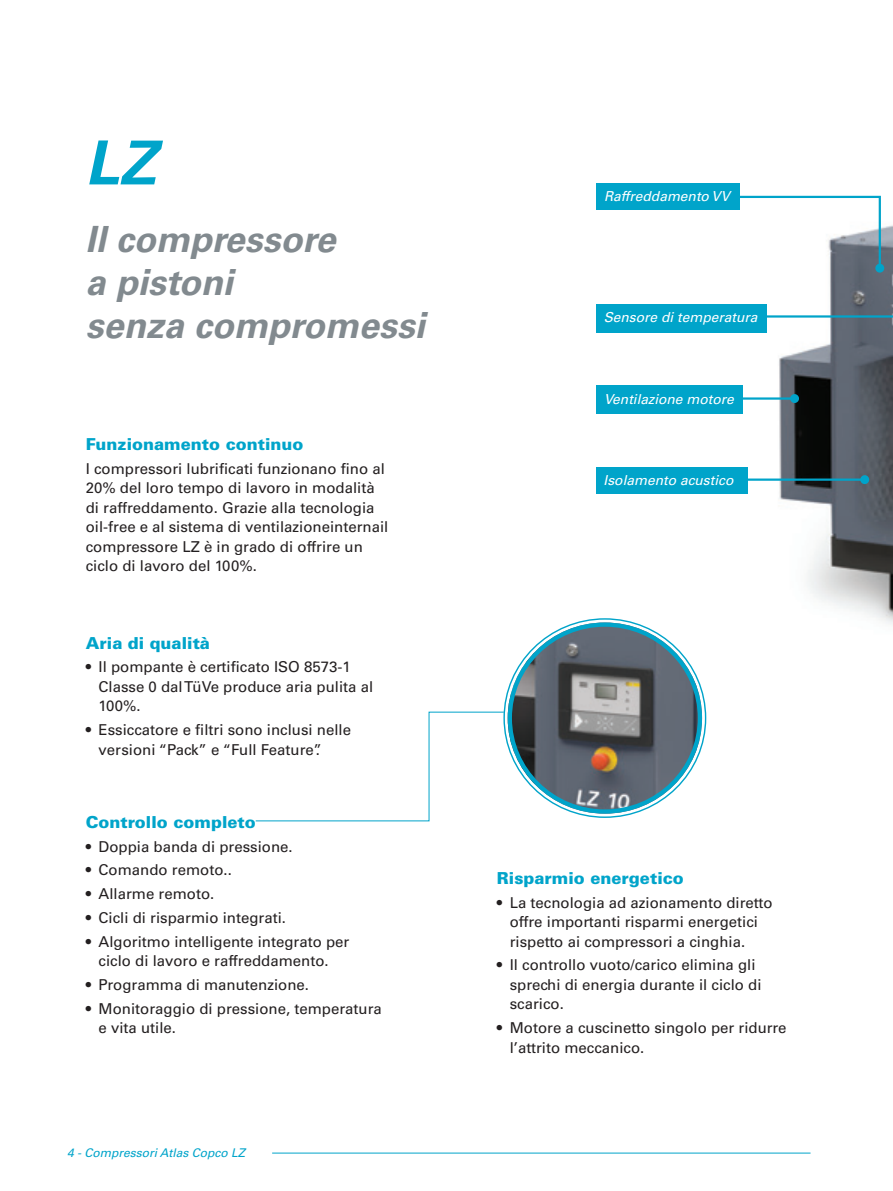
<style>
.page{position:relative;width:893px;height:1191px;background:#fff}
.page>*{position:absolute;margin:0;border:0;box-sizing:border-box;transform-origin:0 0}
.t1{font:italic 700 60.9px "Univers LT Std";color:#00a4ca}
.t2{font:italic 700 36px/43.2px "Univers LT Std";color:#828a8f}
.t3{font:900 16.5px "Univers LT Std";color:#00a4ca}
.t4{font:15px/19.5px "Univers LT Std";color:#231f20}
.t5{font:italic 13.8px "Univers LT Std";color:#fff}
.t6{font:italic 12px "Univers LT Std";color:#00a4ca}
</style>
<div class="page">
<hr style="left:272px;top:1152px;width:538px;height:1px;background:#00a4ca">
<img style="left:508px;top:622px;width:194px;height:191px">
<div style="left:508px;top:622px;width:194px;height:191px;border:4px solid #00a4ca;border-radius:50%"></div>
<svg style="left:255px;top:711px;width:249px;height:110px"></svg>
<img style="left:756px;top:225px;width:137px;height:400px">
<hr style="left:646px;top:397px;width:149px;height:3px;background:#00a4ca">
<div style="left:790px;top:394px;width:9px;height:9px;background:#00a4ca;border-radius:50%"></div>
<hr style="left:717px;top:478px;width:148px;height:3px;background:#00a4ca">
<div style="left:860px;top:475px;width:9px;height:9px;background:#00a4ca;border-radius:50%"></div>
<hr style="left:736px;top:315px;width:157px;height:2px;background:#00a4ca">
<svg style="left:715px;top:195px;width:167px;height:75px"></svg>
<div style="left:875px;top:264px;width:9px;height:9px;background:#00a4ca;border-radius:50%"></div>
<div style="left:596px;top:386px;width:146px;height:28px;background:#00a4ca"></div>
<div style="left:596px;top:304px;width:170px;height:28px;background:#00a4ca"></div>
<div style="left:596px;top:467px;width:151px;height:27px;background:#00a4ca"></div>
<div style="left:596px;top:183px;width:144px;height:26px;background:#00a4ca"></div>
<h1 class="t1" style="left:85px;top:127px;width:72px">LZ</h1>
<h2 class="t2" style="left:86px;top:218px;width:341px">Il compressore<br>a pistoni<br>senza compromessi</h2>
<p class="t3" style="left:86px;top:434px;width:219px">Funzionamento continuo</p>
<p class="t4" style="left:86px;top:459px;width:304px">I compressori lubrificati funzionano fino al 20% del loro tempo di lavoro in modalità di raffreddamento. Grazie alla tecnologia oil-free e al sistema di ventilazioneinternail compressore LZ è in grado di offrire un ciclo di lavoro del 100%.</p>
<p class="t3" style="left:86px;top:632px;width:126px">Aria di qualità</p>
<p class="t4" style="left:99px;top:657px;width:276px;text-indent:-13px">• Il pompante è certificato ISO 8573-1<br>Classe 0 dal TüVe produce aria pulita al<br>100%.</p>
<p class="t4" style="left:99px;top:720px;width:254px;text-indent:-13px">• Essiccatore e filtri sono inclusi nelle versioni “Pack” e “Full Feature”.</p>
<p class="t3" style="left:86px;top:811px;width:172px">Controllo completo</p>
<p class="t4" style="left:86px;top:836px;width:208px">• Doppia banda di pressione.</p>
<p class="t4" style="left:86px;top:860px;width:148px">• Comando remoto..</p>
<p class="t4" style="left:86px;top:884px;width:130px">• Allarme remoto.</p>
<p class="t4" style="left:86px;top:908px;width:202px">• Cicli di risparmio integrati.</p>
<p class="t4" style="left:86px;top:931px;width:265px;text-align:center">• Algoritmo intelligente integrato per ciclo di lavoro e raffreddamento.</p>
<p class="t4" style="left:86px;top:975px;width:225px">• Programma di manutenzione.</p>
<p class="t4" style="left:99px;top:998px;width:285px;text-indent:-13px">• Monitoraggio di pressione, temperatura e vita utile.</p>
<p class="t6" style="left:67px;top:1145px;width:180px">4 - Compressori Atlas Copco LZ</p>
<p class="t5" style="left:604px;top:188px;width:127px">Raffreddamento VV</p>
<p class="t5" style="left:604px;top:309px;width:155px">Sensore di temperatura</p>
<p class="t5" style="left:604px;top:390px;width:131px">Ventilazione motore</p>
<p class="t5" style="left:604px;top:471px;width:131px">Isolamento acustico</p>
<p class="t3" style="left:497px;top:867px;width:188px">Risparmio energetico</p>
<p class="t4" style="left:510px;top:892px;width:264px;text-indent:-13px">• La tecnologia ad azionamento diretto offre importanti risparmi energetici rispetto ai compressori a cinghia.</p>
<p class="t4" style="left:510px;top:955px;width:253px;text-indent:-13px">• Il controllo vuoto/carico elimina gli sprechi di energia durante il ciclo di scarico.</p>
<p class="t4" style="left:510px;top:1018px;width:278px;text-indent:-13px">• Motore a cuscinetto singolo per ridurre l’attrito meccanico.</p>
</div>
